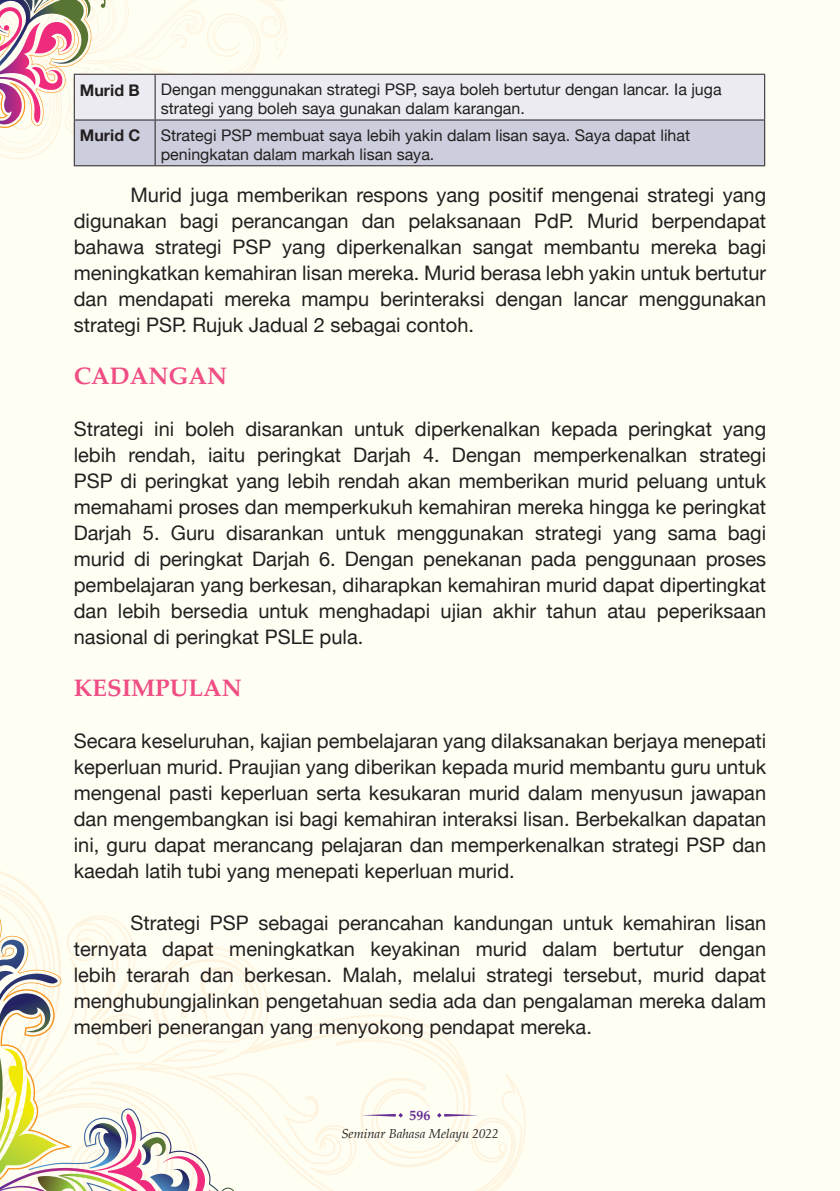
<style>
.page{position:relative;width:840px;height:1191px;background:#fff}
.page>*{position:absolute;margin:0;border:0;box-sizing:border-box;transform-origin:0 0}
.t1{font:700 24px "Palatino";color:#ef4e84}
.t2{font:20px/26px "Helvetica Neue";color:#231f20;text-align:justify}
.t3{font:16px/19.2px "Helvetica Neue";color:#231f20}
.t4{font:700 16px "Helvetica Neue";color:#231f20}
.t5{font:700 14px "Palatino";color:#662d91}
.t6{font:italic 13px "Palatino";color:#231f20}
</style>
<div class="page">
<div style="left:0;top:0;width:839px;height:1191px;background:#fffef3"></div>
<svg style="left:0;top:0;width:764px;height:166px"></svg>
<hr style="left:74px;top:74px;width:81px;height:1px;background:#231f20">
<hr style="left:74px;top:75px;width:1px;height:44px;background:#231f20">
<hr style="left:155px;top:74px;width:609px;height:1px;background:#231f20">
<hr style="left:154px;top:75px;width:1px;height:44px;background:#231f20">
<hr style="left:763px;top:75px;width:1px;height:44px;background:#231f20">
<hr style="left:74px;top:119px;width:81px;height:1px;background:#231f20">
<hr style="left:74px;top:120px;width:1px;height:45px;background:#231f20">
<hr style="left:155px;top:119px;width:609px;height:1px;background:#231f20">
<hr style="left:154px;top:120px;width:1px;height:45px;background:#231f20">
<hr style="left:763px;top:120px;width:1px;height:45px;background:#231f20">
<hr style="left:74px;top:165px;width:81px;height:1px;background:#231f20">
<hr style="left:155px;top:165px;width:609px;height:1px;background:#231f20">
<svg style="left:0;top:871px;width:515px;height:320px"></svg>
<p class="t4" style="left:80px;top:77px;width:61px">Murid B</p>
<p class="t3" style="left:161px;top:81px;width:562px">Dengan menggunakan strategi PSP, saya boleh bertutur dengan lancar. Ia juga strategi yang boleh saya gunakan dalam karangan.</p>
<p class="t4" style="left:80px;top:123px;width:62px">Murid C</p>
<p class="t3" style="left:161px;top:127px;width:530px">Strategi PSP membuat saya lebih yakin dalam lisan saya. Saya dapat lihat peningkatan dalam markah lisan saya.</p>
<p class="t2" style="left:74px;top:183px;width:693px;text-indent:57px">Murid juga memberikan respons yang positif mengenai strategi yang digunakan bagi perancangan dan pelaksanaan PdP. Murid berpendapat bahawa strategi PSP yang diperkenalkan sangat membantu mereka bagi meningkatkan kemahiran lisan mereka. Murid berasa lebh yakin untuk bertutur dan mendapati mereka mampu berinteraksi dengan lancar menggunakan strategi PSP. Rujuk Jadual 2 sebagai contoh.</p>
<p class="t1" style="left:74px;top:355px;width:155px">CADANGAN</p>
<p class="t2" style="left:74px;top:417px;width:693px">Strategi ini boleh disarankan untuk diperkenalkan kepada peringkat yang lebih rendah, iaitu peringkat Darjah 4. Dengan memperkenalkan strategi PSP di peringkat yang lebih rendah akan memberikan murid peluang untuk memahami proses dan memperkukuh kemahiran mereka hingga ke peringkat Darjah 5. Guru disarankan untuk menggunakan strategi yang sama bagi murid di peringkat Darjah 6. Dengan penekanan pada penggunaan proses pembelajaran yang berkesan, diharapkan kemahiran murid dapat dipertingkat dan lebih bersedia untuk menghadapi ujian akhir tahun atau peperiksaan nasional di peringkat PSLE pula.</p>
<p class="t1" style="left:74px;top:667px;width:170px">KESIMPULAN</p>
<p class="t2" style="left:74px;top:729px;width:693px">Secara keseluruhan, kajian pembelajaran yang dilaksanakan berjaya menepati keperluan murid. Praujian yang diberikan kepada murid membantu guru untuk mengenal pasti keperluan serta kesukaran murid dalam menyusun jawapan dan mengembangkan isi bagi kemahiran interaksi lisan. Berbekalkan dapatan ini, guru dapat merancang pelajaran dan memperkenalkan strategi PSP dan kaedah latih tubi yang menepati keperluan murid.</p>
<p class="t2" style="left:74px;top:911px;width:693px;text-indent:57px">Strategi PSP sebagai perancahan kandungan untuk kemahiran lisan ternyata dapat meningkatkan keyakinan murid dalam bertutur dengan lebih terarah dan berkesan. Malah, melalui strategi tersebut, murid dapat menghubungjalinkan pengetahuan sedia ada dan pengalaman mereka dalam memberi penerangan yang menyokong pendapat mereka.</p>
<p class="t5" style="left:409px;top:1103px;width:22px">596</p>
<p class="t6" style="left:341px;top:1122px;width:159px">Seminar Bahasa Melayu 2022</p>
</div>
